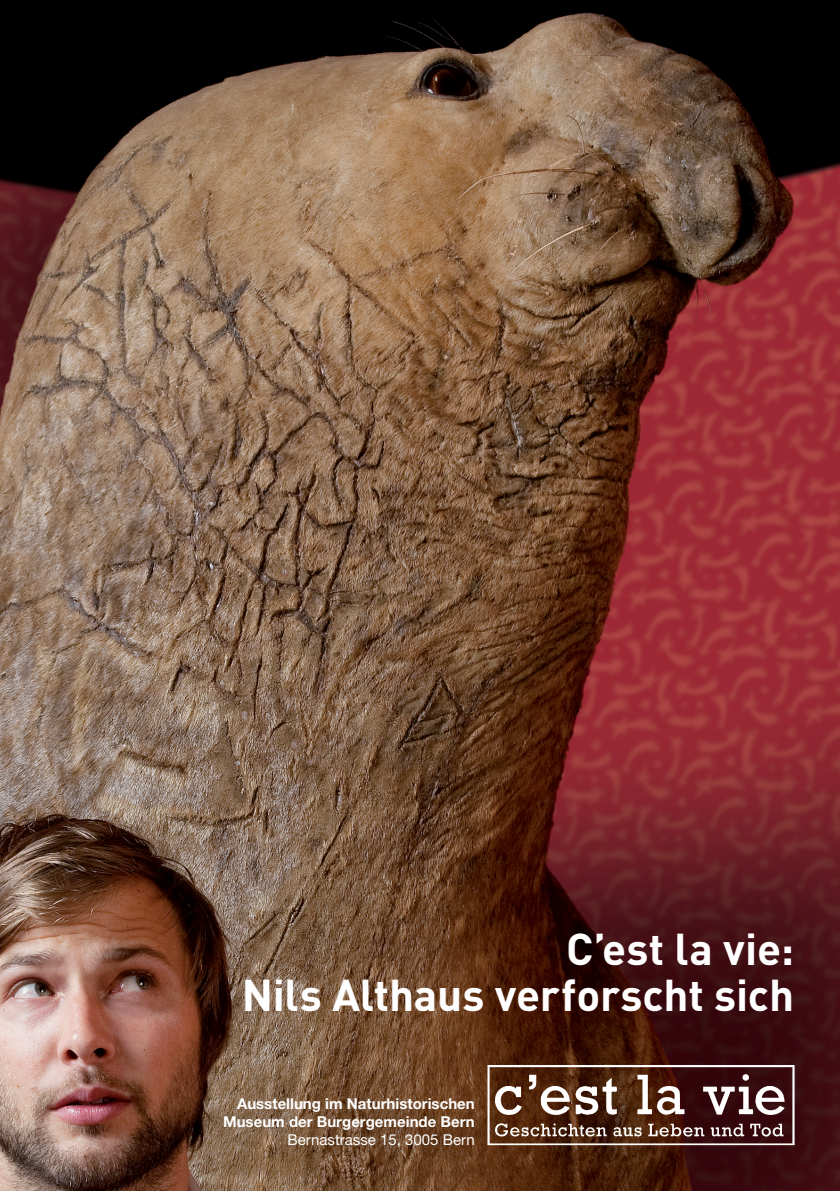
<style>
.page{position:relative;width:840px;height:1191px;background:#fff}
.page>*{position:absolute;margin:0;border:0;box-sizing:border-box;transform-origin:0 0}
.t1{font:700 44px/46px "DIN";letter-spacing:-.005em;color:#fff;text-align:right}
.t2{font:700 15px/18px "Helvetica Neue";color:#fff;text-align:right}
.t3{font:15px "Helvetica Neue";color:#fff}
</style>
<div class="page">
<img style="left:0;top:0;width:839px;height:1191px">
<img style="left:487px;top:1065px;width:307px;height:80px">
<h1 class="t1" style="left:241px;top:924px;width:553px">C’est la vie:<br>Nils Althaus verforscht sich</h1>
<p class="t2" style="left:223px;top:1094px;width:253px">Ausstellung im Naturhistorischen<br>Museum der Burgergemeinde Bern</p>
<p class="t3" style="left:287px;top:1130px;width:188px">Bernastrasse 15, 3005 Bern</p>
</div>
